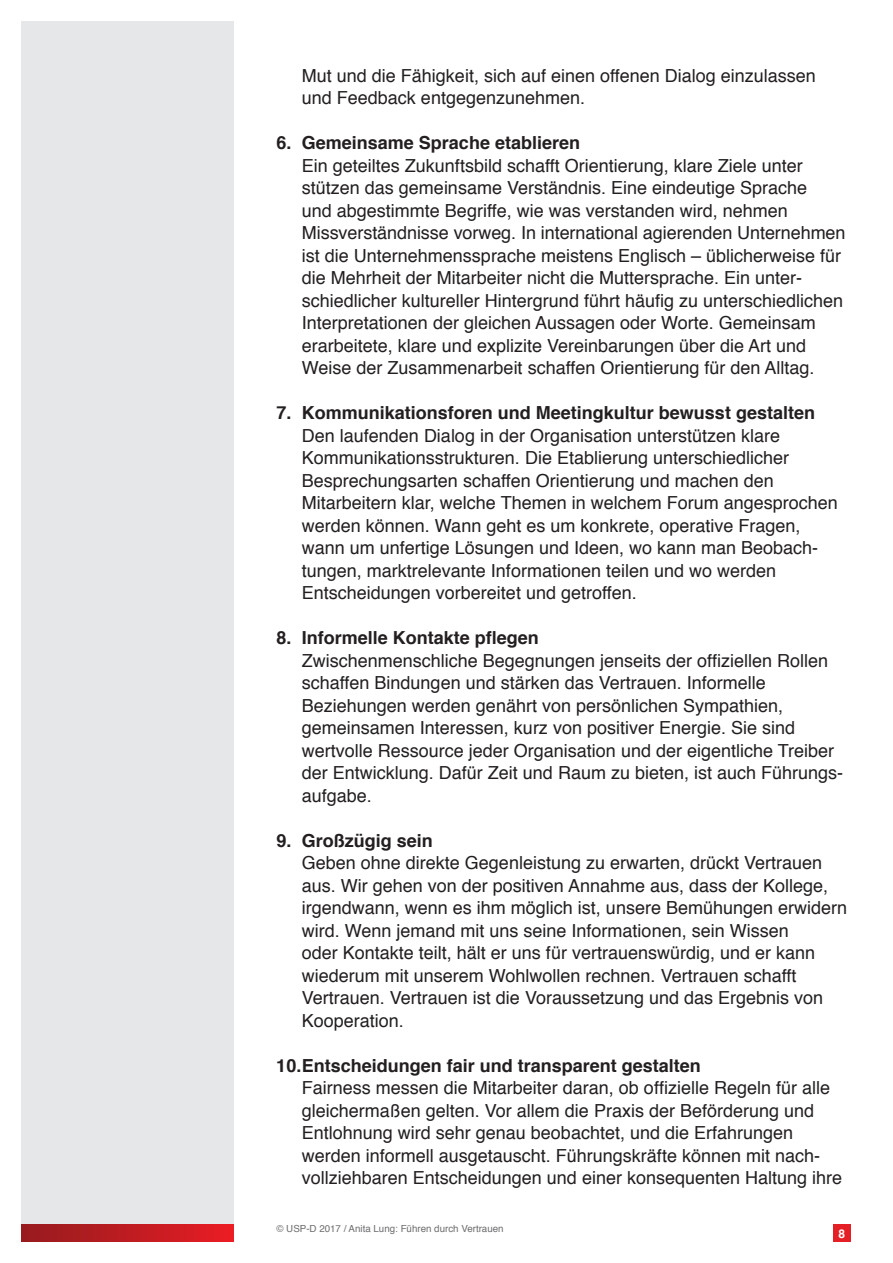
<style>
.page{position:relative;width:893px;height:1263px;background:#fff}
.page>*{position:absolute;margin:0;border:0;box-sizing:border-box;transform-origin:0 0}
.t1{font:18px/22.5px "Helvetica";color:#231f20}
.t2{font:700 18px "Helvetica";color:#231f20}
.t3{font:700 12px "Helvetica";color:#fff}
.t4{font:9.75px "Helvetica";color:#6c6d70}
</style>
<div class="page">
<div style="left:21px;top:21px;width:213px;height:1221px;background:#e6e7e9"></div>
<div style="left:21px;top:1225px;width:213px;height:17px;background:linear-gradient(to right,#951b1e,#e91c24)"></div>
<div style="left:833px;top:1225px;width:17px;height:17px;background:#e41f25"></div>
<p class="t1" style="left:302px;top:65px;width:515px">Mut und die Fähigkeit, sich auf einen offenen Dialog einzulassen und Feedback entgegenzunehmen.</p>
<p class="t2" style="left:276px;top:128px;width:305px">6. Gemeinsame Sprache etablieren</p>
<p class="t1" style="left:302px;top:155px;width:545px">Ein geteiltes Zukunftsbild schafft Orientierung, klare Ziele unter stützen das gemeinsame Verständnis. Eine eindeutige Sprache<br>und abgestimmte Begriffe, wie was verstanden wird, nehmen Missverständnisse vorweg. In international agierenden Unternehmen ist die Unternehmenssprache meistens Englisch – üblicherweise für die Mehrheit der Mitarbeiter nicht die Muttersprache. Ein unter&shy;schiedlicher kultureller Hintergrund führt häufig zu unterschiedlichen Interpretationen der gleichen Aussagen oder Worte. Gemeinsam erarbeitete, klare und explizite Vereinbarungen über die Art und Weise der Zusammenarbeit schaffen Orientierung für den Alltag.</p>
<p class="t2" style="left:276px;top:398px;width:540px">7. Kommunikationsforen und Meetingkultur bewusst gestalten</p>
<p class="t1" style="left:302px;top:425px;width:537px">Den laufenden Dialog in der Organisation unterstützen klare Kommunikationsstrukturen. Die Etablierung unterschiedlicher Besprechungsarten schaffen Orientierung und machen den Mitarbeitern klar, welche Themen in welchem Forum angesprochen werden können. Wann geht es um konkrete, operative Fragen, wann um unfertige Lösungen und Ideen, wo kann man Beobach&shy;tungen, marktrelevante Informationen teilen und wo werden Entscheidungen vorbereitet und getroffen.</p>
<p class="t2" style="left:276px;top:623px;width:264px">8. Informelle Kontakte pflegen</p>
<p class="t1" style="left:302px;top:650px;width:543px">Zwischenmenschliche Begegnungen jenseits der offiziellen Rollen schaffen Bindungen und stärken das Vertrauen. Informelle Beziehungen werden genährt von persönlichen Sympathien, gemeinsamen Interessen, kurz von positiver Energie. Sie sind wertvolle Ressource jeder Organisation und der eigentliche Treiber der Entwicklung. Dafür Zeit und Raum zu bieten, ist auch Führungs&shy;aufgabe.</p>
<p class="t2" style="left:276px;top:826px;width:158px">9. Großzügig sein</p>
<p class="t1" style="left:302px;top:852px;width:547px">Geben ohne direkte Gegenleistung zu erwarten, drückt Vertrauen aus. Wir gehen von der positiven Annahme aus, dass der Kollege, irgendwann, wenn es ihm möglich ist, unsere Bemühungen erwidern wird. Wenn jemand mit uns seine Informationen, sein Wissen<br>oder Kontakte teilt, hält er uns für vertrauenswürdig, und er kann wiederum mit unserem Wohlwollen rechnen. Vertrauen schafft Vertrauen. Vertrauen ist die Voraussetzung und das Ergebnis von Kooperation.</p>
<p class="t2" style="left:276px;top:1051px;width:426px">10.Entscheidungen fair und transparent gestalten</p>
<p class="t1" style="left:302px;top:1077px;width:542px">Fairness messen die Mitarbeiter daran, ob offizielle Regeln für alle gleichermaßen gelten. Vor allem die Praxis der Beförderung und Entlohnung wird sehr genau beobachtet, und die Erfahrungen werden informell ausgetauscht. Führungskräfte können mit nach&shy;vollziehbaren Entscheidungen und einer konsequenten Haltung ihre</p>
<p class="t4" style="left:276px;top:1221px;width:229px">© USP-D 2017 / Anita Lung: Führen durch Vertrauen</p>
<p class="t3" style="left:839px;top:1224px;width:8px">8</p>
</div>
